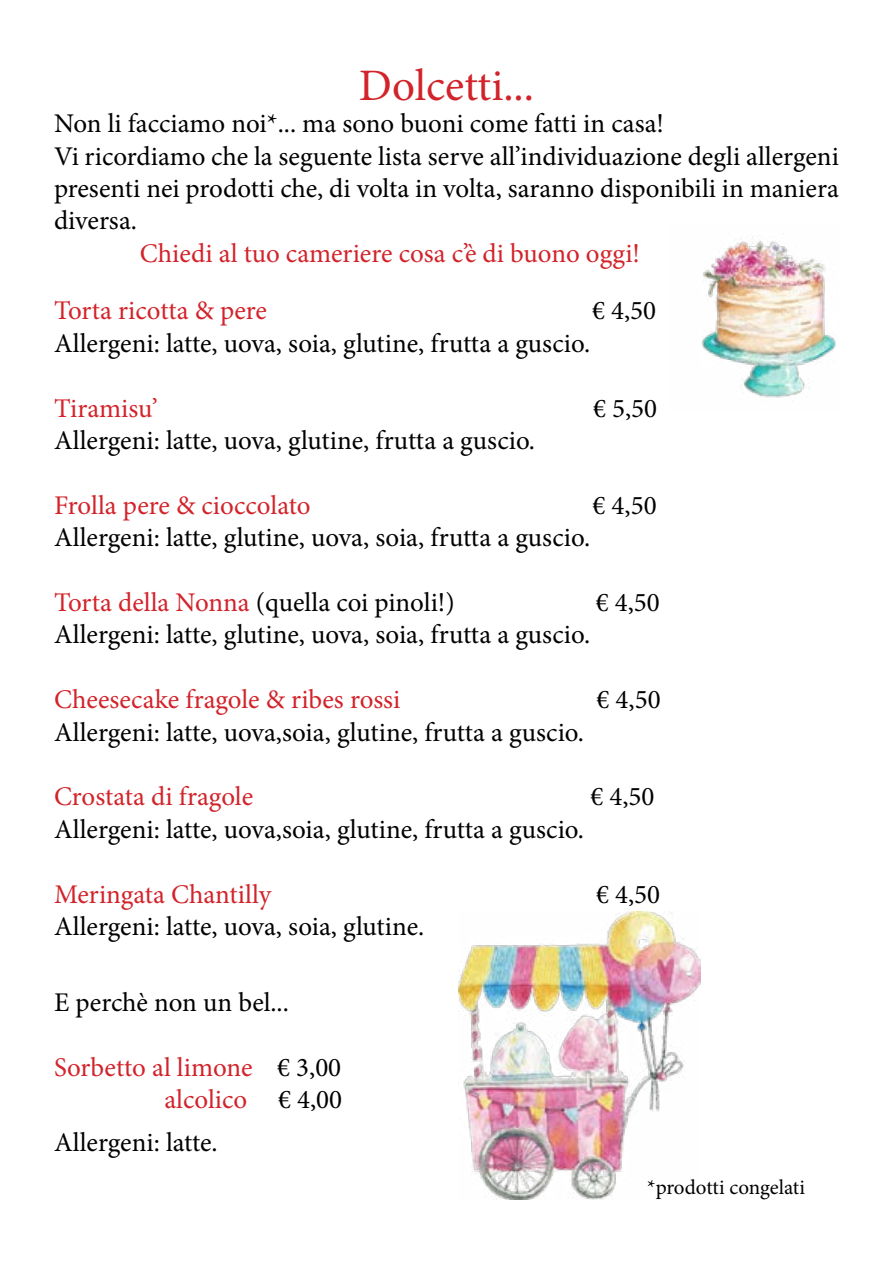
<style>
.page{position:relative;width:893px;height:1263px;background:#fff}
.page>*{position:absolute;margin:0;border:0;box-sizing:border-box;transform-origin:0 0}
.t1{font:45px "Minion Pro";color:#d2232a}
.t2{font:27px/32.4px "Minion Pro";color:#000}
.t3{font:27px/57.8px "Minion Pro";color:#d2232a}
.t4{font:21px "Minion Pro";letter-spacing:-.01em;color:#000}
.s1{color:#d2232a}
.s2{color:#000}
</style>
<div class="page">
<img style="left:458px;top:911px;width:243px;height:288px">
<img style="left:702px;top:236px;width:134px;height:162px">
<h1 class="t1" style="left:359px;top:55px;width:177px">Dolcetti...</h1>
<p class="t2" style="left:54px;top:107px;width:786px">Non li facciamo noi*... ma sono buoni come fatti in casa!<br>Vi ricordiamo che la seguente lista serve all’individuazione degli allergeni presenti nei prodotti che, di volta in volta, saranno disponibili in maniera diversa.</p>
<p class="t3" style="left:54px;top:224px;width:587px;text-indent:86px">Chiedi al tuo cameriere cosa c’è di buono oggi!<br>Torta ricotta &amp; pere</p>
<p class="t2" style="left:592px;top:295px;width:66px">€ 4,50</p>
<p class="t2" style="left:54px;top:327px;width:538px">Allergeni: latte, uova, soia, glutine, frutta a guscio.</p>
<p class="t3" style="left:54px;top:379px;width:105px">Tiramisu’</p>
<p class="t2" style="left:593px;top:392px;width:66px">€ 5,50</p>
<p class="t2" style="left:54px;top:424px;width:483px">Allergeni: latte, uova, glutine, frutta a guscio.</p>
<p class="t3" style="left:54px;top:476px;width:258px">Frolla pere &amp; cioccolato</p>
<p class="t2" style="left:593px;top:489px;width:66px">€ 4,50</p>
<p class="t2" style="left:54px;top:521px;width:538px">Allergeni: latte, glutine, uova, soia, frutta a guscio.</p>
<p class="t2" style="left:54px;top:586px;width:402px"><span class="s1">Torta della Nonna</span> (quella coi pinoli!)</p>
<p class="t2" style="left:596px;top:586px;width:66px">€ 4,50</p>
<p class="t2" style="left:54px;top:619px;width:538px">Allergeni: latte, glutine, uova, soia, frutta a guscio.</p>
<p class="t3" style="left:54px;top:671px;width:348px">Cheesecake fragole &amp; ribes rossi</p>
<p class="t2" style="left:596px;top:683px;width:66px">€ 4,50</p>
<p class="t2" style="left:54px;top:716px;width:531px">Allergeni: latte, uova,soia, glutine, frutta a guscio.</p>
<p class="t3" style="left:54px;top:768px;width:201px">Crostata di fragole</p>
<p class="t2" style="left:590px;top:781px;width:66px">€ 4,50</p>
<p class="t2" style="left:54px;top:813px;width:531px">Allergeni: latte, uova,soia, glutine, frutta a guscio.</p>
<p class="t3" style="left:54px;top:865px;width:219px">Meringata Chantilly</p>
<p class="t2" style="left:596px;top:878px;width:66px">€ 4,50</p>
<p class="t2" style="left:54px;top:910px;width:372px">Allergeni: latte, uova, soia, glutine.</p>
<p class="t2" style="left:54px;top:986px;width:236px">E perchè non un bel...</p>
<p class="t3" style="left:54px;top:1051px;width:290px;line-height:32.4px;text-align:right">Sorbetto al limone <span class="s2">€ 3,00 </span>alcolico <span class="s2">€ 4,00</span></p>
<p class="t2" style="left:54px;top:1126px;width:165px">Allergeni: latte.</p>
<p class="t4" style="left:647px;top:1173px;width:159px">*prodotti congelati</p>
</div>
